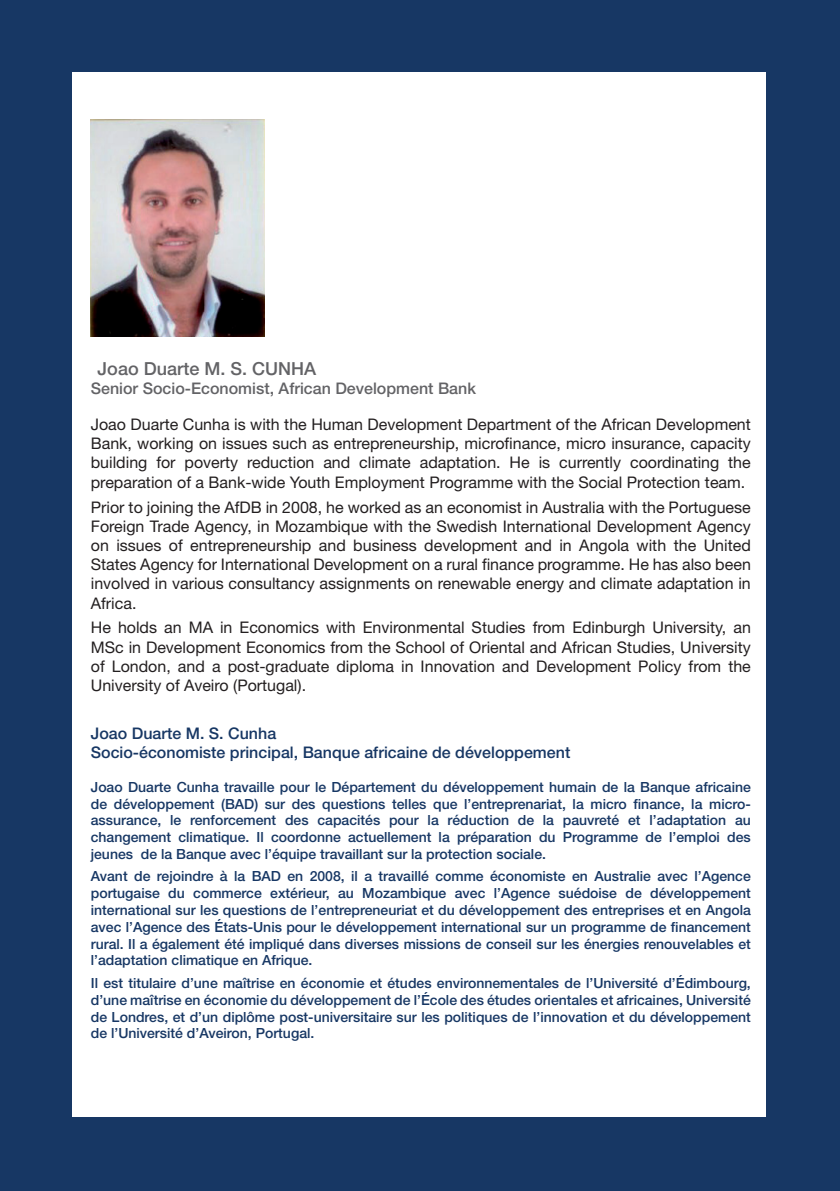
<style>
.page{position:relative;width:840px;height:1191px;background:#fff}
.page>*{position:absolute;margin:0;border:0;box-sizing:border-box;transform-origin:0 0}
.t1{font:500 18px "Helvetica Neue";color:#636366}
.t2{font:16px/19.2px "Helvetica Neue";color:#231f20;text-align:justify}
.t3{font:500 16px/19.2px "Helvetica Neue";color:#173764}
.t4{font:500 16px "Helvetica Neue";color:#636366}
.t5{font:500 14px/16.8px "Helvetica Neue";color:#173764;text-align:justify}
</style>
<div class="page">
<div style="left:0;top:0;width:839px;height:1191px;background:#173764"></div>
<div style="left:72px;top:72px;width:693px;height:1045px;background:#fff"></div>
<hr style="left:839px;top:0;width:1px;height:1191px;background:#173764">
<img style="left:91px;top:120px;width:174px;height:216px">
<p class="t1" style="left:98px;top:357px;width:220px">Joao Duarte M. S. CUNHA</p>
<p class="t4" style="left:91px;top:378px;width:386px">Senior Socio-Economist, African Development Bank</p>
<p class="t2" style="left:91px;top:414px;width:661px">Joao Duarte Cunha is with the Human Development Department of the African Development Bank, working on issues such as entrepreneurship, microfinance, micro insurance, capacity building for poverty reduction and climate adaptation. He is currently coordinating the preparation of a Bank-wide Youth Employment Programme with the Social Protection team.</p>
<p class="t2" style="left:91px;top:497px;width:661px">Prior to joining the AfDB in 2008, he worked as an economist in Australia with the Portuguese Foreign Trade Agency, in Mozambique with the Swedish International Development Agency on issues of entrepreneurship and business development and in Angola with the United States Agency for International Development on a rural finance programme. He has also been involved in various consultancy assignments on renewable energy and climate adaptation in Africa.</p>
<p class="t2" style="left:91px;top:618px;width:661px">He holds an MA in Economics with Environmental Studies from Edinburgh University, an MSc in Development Economics from the School of Oriental and African Studies, University of London, and a post-graduate diploma in Innovation and Development Policy from the University of Aveiro (Portugal).</p>
<p class="t3" style="left:91px;top:723px;width:481px">Joao Duarte M. S. Cunha<br>Socio-économiste principal, Banque africaine de développement</p>
<p class="t5" style="left:91px;top:778px;width:661px">Joao Duarte Cunha travaille pour le Département du développement humain de la Banque africaine de développement (BAD) sur des questions telles que l’entreprenariat, la micro finance, la micro&shy;assurance, le renforcement des capacités pour la réduction de la pauvreté et l’adaptation au changement climatique. Il coordonne actuellement la préparation du Programme de l’emploi des jeunes de la Banque avec l’équipe travaillant sur la protection sociale.</p>
<p class="t5" style="left:91px;top:868px;width:661px">Avant de rejoindre à la BAD en 2008, il a travaillé comme économiste en Australie avec l’Agence portugaise du commerce extérieur, au Mozambique avec l’Agence suédoise de développement international sur les questions de l’entrepreneuriat et du développement des entreprises et en Angola avec l’Agence des États-Unis pour le développement international sur un programme de financement rural. Il a également été impliqué dans diverses missions de conseil sur les énergies renouvelables et l’adaptation climatique en Afrique.</p>
<p class="t5" style="left:91px;top:974px;width:661px">Il est titulaire d’une maîtrise en économie et études environnementales de l’Université d’Édimbourg, d’une maîtrise en économie du développement de l’École des études orientales et africaines, Université de Londres, et d’un diplôme post-universitaire sur les politiques de l’innovation et du développement de l’Université d’Aveiron, Portugal.</p>
</div>
